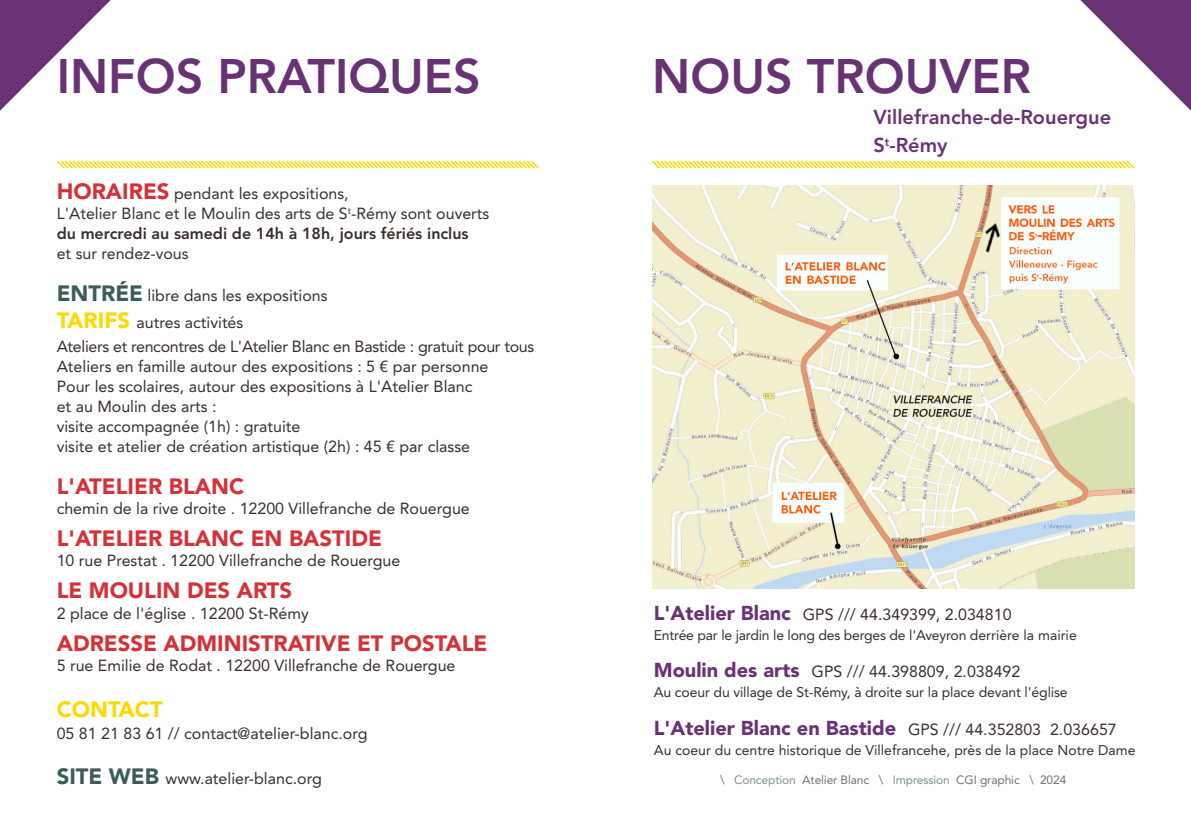
<style>
.page{position:relative;width:1191px;height:840px;background:#fff}
.page>*{position:absolute;margin:0;border:0;box-sizing:border-box;transform-origin:0 0}
.t1{font:800 48px "Avenir LT Std";color:#693275}
.t2{font:900 22px "Avenir LT Std";color:#d43238}
.t3{font:900 22px "Avenir LT Std";color:#fada00}
.t4{font:900 20px "Avenir LT Std";color:#693275}
.t5{font:800 20px "Avenir LT Std";color:#693275}
.t6{font:16px/20px "Avenir LT Std";color:#392e2c}
.t7{font:16px "Avenir LT Std";letter-spacing:-.02em;color:#392e2c}
.t8{font:800 16px "Avenir LT Std";color:#392e2c}
.t9{font:14px "Avenir LT Std";letter-spacing:-.01em;color:#392e2c}
.t10{font:12px "Avenir LT Std";letter-spacing:-.01em;color:#79706f}
.s1{font-weight:900;font-size:22px;color:#d43238}
.s2{font-weight:900;font-size:22px;color:#3d5b58}
.s3{font-weight:900;font-size:22px;color:#fada00}
.s4{font-weight:900;font-size:20px;color:#693275}
.s5{font-weight:400;font-size:16px;color:#392e2c}
.s6{color:#7e918f}
</style>
<div class="page">
<svg style="left:56px;top:160px;width:483px;height:9px"></svg>
<img style="left:652px;top:185px;width:482px;height:402px">
<svg style="left:0;top:0;width:111px;height:111px"></svg>
<svg style="left:1080px;top:0;width:111px;height:111px"></svg>
<svg style="left:652px;top:160px;width:483px;height:9px"></svg>
<p class="t1" style="left:57px;top:48px;width:425px">INFOS PRATIQUES</p>
<p class="t6" style="left:57px;top:183px;width:434px"><span class="s1">HORAIRES</span> pendant les expositions,<br>L'Atelier Blanc et le Moulin des arts de S<sup>t</sup>-Rémy sont ouverts</p>
<p class="t8" style="left:57px;top:224px;width:413px">du mercredi au samedi de 14h à 18h, jours fériés inclus</p>
<p class="t6" style="left:57px;top:243px;width:133px">et sur rendez-vous</p>
<p class="t6" style="left:57px;top:286px;width:272px"><span class="s2">ENTRÉE</span> libre dans les expositions</p>
<p class="t6" style="left:57px;top:312px;width:188px"><span class="s3">TARIFS</span> autres activités</p>
<p class="t7" style="left:57px;top:337px;width:479px">Ateliers et rencontres de L'Atelier Blanc en Bastide : gratuit pour tous</p>
<p class="t6" style="left:57px;top:356px;width:433px">Ateliers en famille autour des expositions : 5 € par personne</p>
<p class="t6" style="left:57px;top:376px;width:417px">Pour les scolaires, autour des expositions à L'Atelier Blanc et au Moulin des arts :</p>
<p class="t6" style="left:57px;top:416px;width:245px">visite accompagnée (1h) : gratuite</p>
<p class="t6" style="left:57px;top:436px;width:415px">visite et atelier de création artistique (2h) : 45 € par classe</p>
<p class="t2" style="left:57px;top:473px;width:189px">L'ATELIER BLANC</p>
<p class="t6" style="left:57px;top:498px;width:414px">chemin de la rive droite . 12200 Villefranche de Rouergue</p>
<p class="t2" style="left:57px;top:525px;width:327px">L'ATELIER BLANC EN BASTIDE</p>
<p class="t6" style="left:57px;top:550px;width:345px">10 rue Prestat . 12200 Villefranche de Rouergue</p>
<p class="t2" style="left:57px;top:577px;width:237px">LE MOULIN DES ARTS</p>
<p class="t6" style="left:57px;top:602px;width:253px">2 place de l'église . 12200 St-Rémy</p>
<p class="t2" style="left:57px;top:629px;width:432px">ADRESSE ADMINISTRATIVE ET POSTALE</p>
<p class="t6" style="left:57px;top:654px;width:400px">5 rue Emilie de Rodat . 12200 Villefranche de Rouergue</p>
<p class="t3" style="left:57px;top:695px;width:107px">CONTACT</p>
<p class="t6" style="left:57px;top:723px;width:312px">05 81 21 83 61 // contact@atelier-blanc.org</p>
<p class="t6" style="left:57px;top:768px;width:266px"><span class="s2">SITE WEB</span> www.atelier-blanc.org</p>
<p class="t1" style="left:652px;top:48px;width:380px">NOUS TROUVER</p>
<p class="t5" style="left:873px;top:105px;width:239px">Villefranche-de-Rouergue</p>
<p class="t5" style="left:873px;top:133px;width:76px">S<sup>t</sup>-Rémy</p>
<p class="t6" style="left:654px;top:603px;width:359px"><span class="s4">L'Atelier Blanc</span> GPS /// 44.349399, 2.034810</p>
<p class="t9" style="left:654px;top:626px;width:424px">Entrée par le jardin le long des berges de l'Aveyron derrière la mairie</p>
<p class="t6" style="left:654px;top:661px;width:368px"><span class="s4">Moulin des arts</span> GPS /// 44.398809, 2.038492</p>
<p class="t9" style="left:654px;top:684px;width:415px">Au coeur du village de St-Rémy, à droite sur la place devant l'église</p>
<p class="t4" style="left:654px;top:715px;width:464px">L'Atelier Blanc en Bastide <span class="s5">GPS /// 44.352803 2.036657</span></p>
<p class="t9" style="left:654px;top:741px;width:483px">Au coeur du centre historique de Villefrancehe, près de la place Notre Dame</p>
<p class="t10" style="left:720px;top:772px;width:348px">\ <span class="s6">Conception</span> Atelier Blanc \ <span class="s6">Impression</span> CGI graphic \ 2024</p>
</div>
